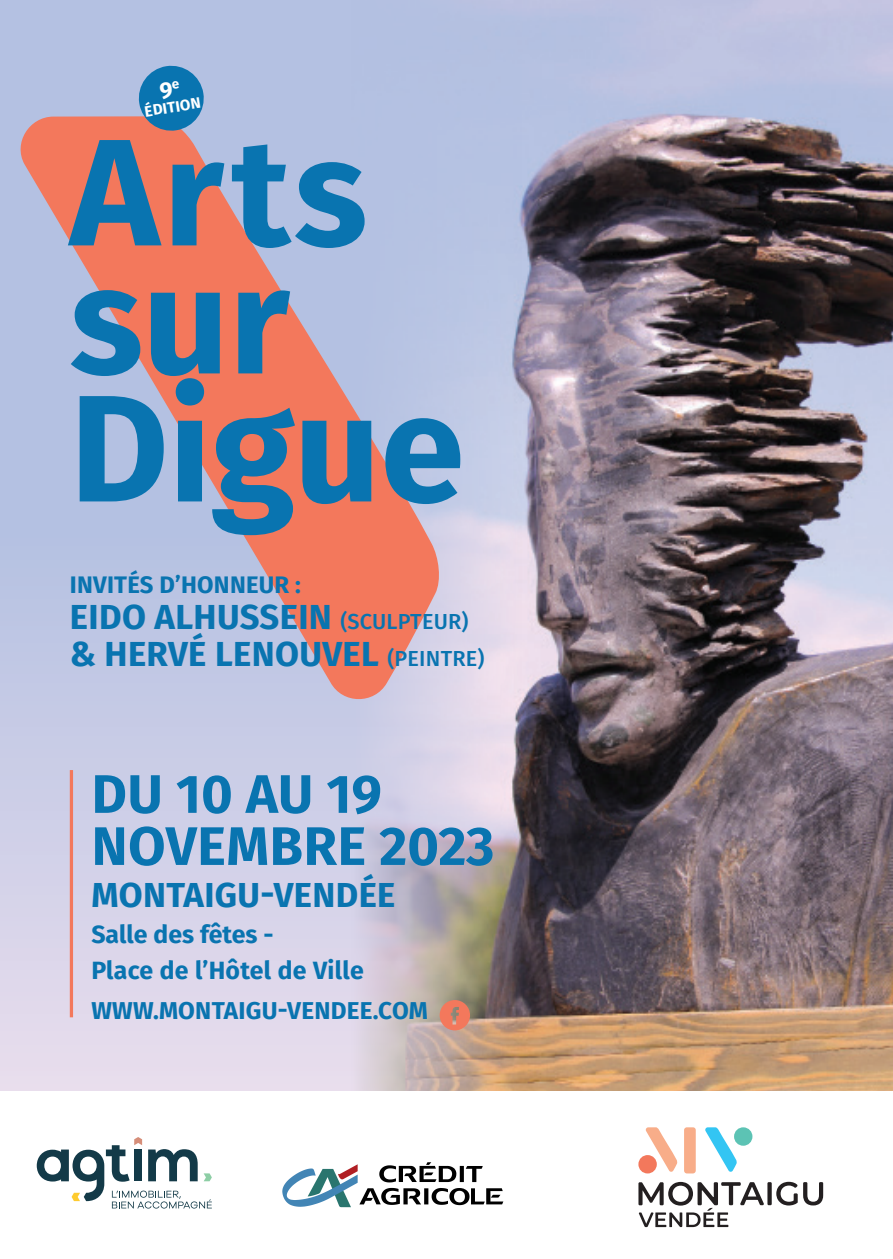
<style>
.page{position:relative;width:893px;height:1259px;background:#fff}
.page>*{position:absolute;margin:0;border:0;box-sizing:border-box;transform-origin:0 0}
.t1{font:700 151.8px/128.1px "Fira Sans";color:#0974b0}
.t2{font:700 54.3px/52.2px "Fira Sans";letter-spacing:.005em;color:#0974b0}
.t3{font:700 34.8px/36.9px "Fira Sans";letter-spacing:.01em;color:#0974b0}
.t4{font:700 34.5px "Fira Sans";letter-spacing:.01em;color:#0974b0}
.t5{font:700 24.9px/36px "Fira Sans";color:#0974b0}
.t6{font:700 24.3px "Fira Sans";letter-spacing:.01em;color:#0974b0}
.t7{font:700 24px "Fira Sans";letter-spacing:.01em;color:#0974b0}
.t8{font:700 15.3px "Fira Sans";color:#fff}
.s1{font-weight:500;font-size:21.6px}
</style>
<div class="page">
<div style="left:0;top:0;width:893px;height:1092px;background:linear-gradient(to bottom,#a7badf,#dcd7ea)"></div>
<img style="left:352px;top:0;width:541px;height:1091px">
<div style="left:0;top:1091px;width:893px;height:168px;background:#fff"></div>
<svg style="left:638px;top:1182px;width:126px;height:45px"></svg>
<div style="left:767px;top:1182px;width:5px;height:23px;background:#231f20"></div>
<svg style="left:776px;top:1181px;width:47px;height:24px"></svg>
<div style="left:684px;top:1127px;width:12px;height:46px;background:#f8ad89;border-radius:3px"></div>
<svg style="left:645px;top:1127px;width:32px;height:45px"></svg>
<div style="left:638px;top:1155px;width:19px;height:18px;background:#f3785c;border-radius:50%"></div>
<div style="left:734px;top:1127px;width:18px;height:18px;background:#5cc3b4;border-radius:50%"></div>
<svg style="left:705px;top:1127px;width:32px;height:45px"></svg>
<svg style="left:37px;top:1137px;width:175px;height:71px"></svg>
<svg style="left:282px;top:1162px;width:221px;height:45px"></svg>
<svg style="left:13px;top:116px;width:429px;height:588px;background:#cea6af"></svg>
<svg style="left:440px;top:1000px;width:30px;height:30px"></svg>
<hr style="left:70px;top:770px;width:3px;height:247px;background:#f3785c">
<svg style="left:136px;top:63px;width:70px;height:70px;background:#4587b6"></svg>
<p class="t8" style="left:143px;top:99px;width:58px;rotate:-9deg">ÉDITION</p>
<p class="t1" style="left:70px;top:118px;width:299px">Arts</p>
<p class="t1" style="left:70px;top:246px;width:396px">sur<br>Digue</p>
<p class="t7" style="left:70px;top:564px;width:232px">INVITÉS D’HONNEUR :</p>
<p class="t3" style="left:70px;top:596px;width:416px">EIDO ALHUSSEIN <span class="s1">(SCULPTEUR) </span>&amp; HERVÉ LENOUVEL <span class="s1">(PEINTRE)</span></p>
<p class="t2" style="left:92px;top:764px;width:404px">DU 10 AU 19<br>NOVEMBRE 2023</p>
<p class="t4" style="left:92px;top:865px;width:305px">MONTAIGU-VENDÉE</p>
<p class="t5" style="left:91px;top:914px;width:274px">Salle des fêtes -<br>Place de l’Hôtel de Ville</p>
<p class="t6" style="left:91px;top:990px;width:338px">WWW.MONTAIGU-VENDEE.COM</p>
</div>
